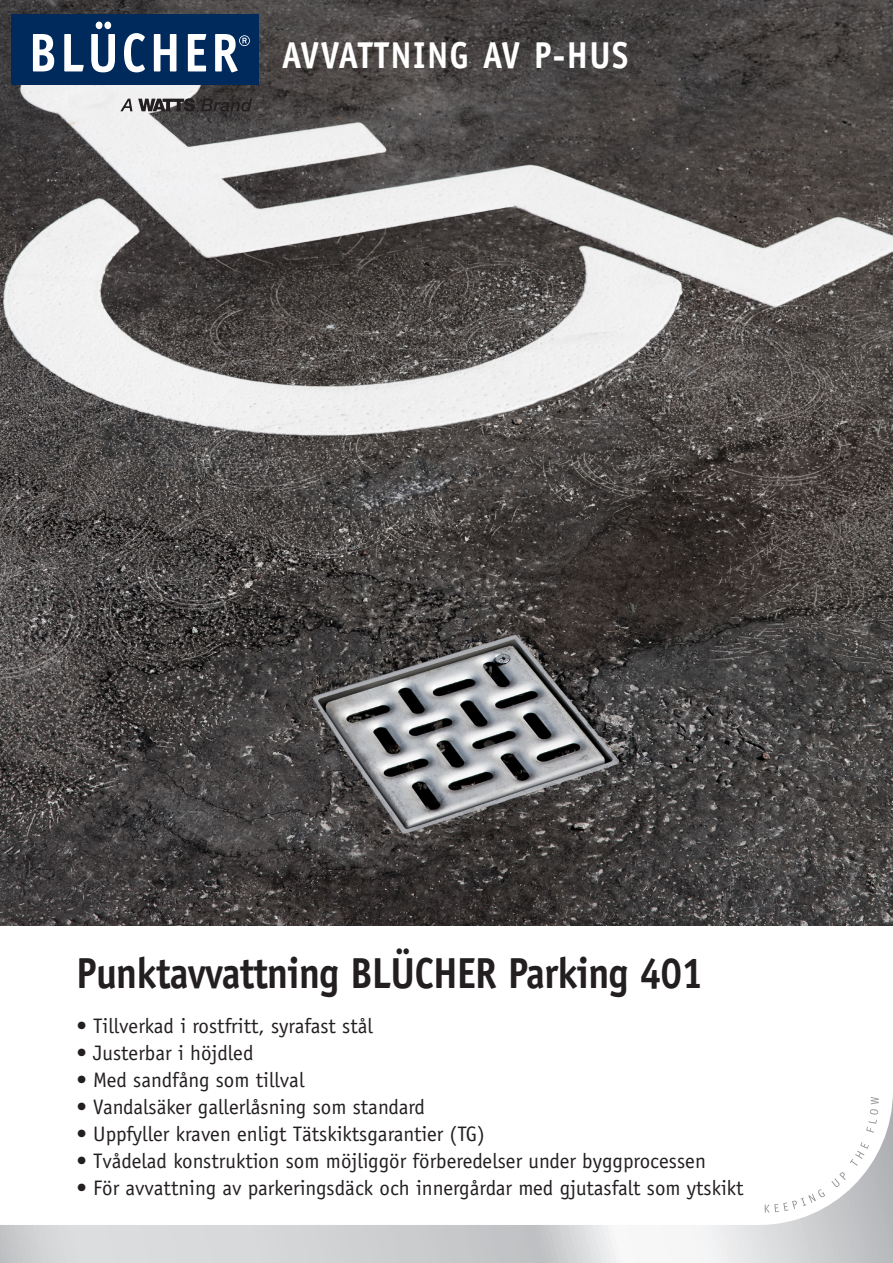
<style>
.page{position:relative;width:893px;height:1263px;background:#fff}
.page>*{position:absolute;margin:0;border:0;box-sizing:border-box;transform-origin:0 0}
.Normal{font:700 43.5px "Officina Sans";letter-spacing:-.02em;color:#231f20;scale:.9 1}
.Normal-2{font:700 37.5px "Officina Sans";letter-spacing:.04em;color:#fff;scale:.9 1}
.t1{font:21px "Officina Sans";color:#231f20}
</style>
<div class="page">
<img style="left:0;top:0;width:893px;height:926px">
<svg style="left:0;top:1096px;width:893px;height:167px"></svg>
<svg style="left:765px;top:1189px;width:60px;height:24px"></svg>
<svg style="left:831px;top:1142px;width:38px;height:45px"></svg>
<svg style="left:866px;top:1097px;width:13px;height:36px"></svg>
<img style="left:691px;top:1096px;width:145px;height:67px">
<div style="left:11px;top:15px;width:248px;height:70px;background:#00295c"></div>
<svg style="left:33px;top:34px;width:21px;height:37px"></svg>
<svg style="left:64px;top:34px;width:20px;height:37px"></svg>
<svg style="left:124px;top:33px;width:21px;height:39px"></svg>
<svg style="left:154px;top:34px;width:22px;height:37px"></svg>
<svg style="left:188px;top:34px;width:18px;height:37px"></svg>
<svg style="left:215px;top:34px;width:35px;height:38px"></svg>
<svg style="left:91px;top:22px;width:24px;height:50px"></svg>
<svg style="left:120px;top:99px;width:12px;height:12px"></svg>
<svg style="left:138px;top:98px;width:57px;height:14px"></svg>
<svg style="left:201px;top:99px;width:51px;height:13px"></svg>
<p class="Normal-2" style="left:282px;top:32px;width:387px">AVVATTNING AV P-HUS</p>
<p class="Normal" style="left:77px;top:946px;width:698px">Punktavvattning BLÜCHER Parking 401</p>
<p class="t1" style="left:77px;top:1014px;width:298px">• Tillverkad i rostfritt, syrafast stål</p>
<p class="t1" style="left:77px;top:1041px;width:178px">• Justerbar i höjdled</p>
<p class="t1" style="left:77px;top:1068px;width:229px">• Med sandfång som tillval</p>
<p class="t1" style="left:77px;top:1095px;width:350px">• Vandalsäker gallerlåsning som standard</p>
<p class="t1" style="left:77px;top:1122px;width:410px">• Uppfyller kraven enligt Tätskiktsgarantier (TG)</p>
<p class="t1" style="left:77px;top:1149px;width:631px">• Tvådelad konstruktion som möjliggör förberedelser under byggprocessen</p>
<p class="t1" style="left:77px;top:1176px;width:669px">• För avvattning av parkeringsdäck och innergårdar med gjutasfalt som ytskikt</p>
</div>
